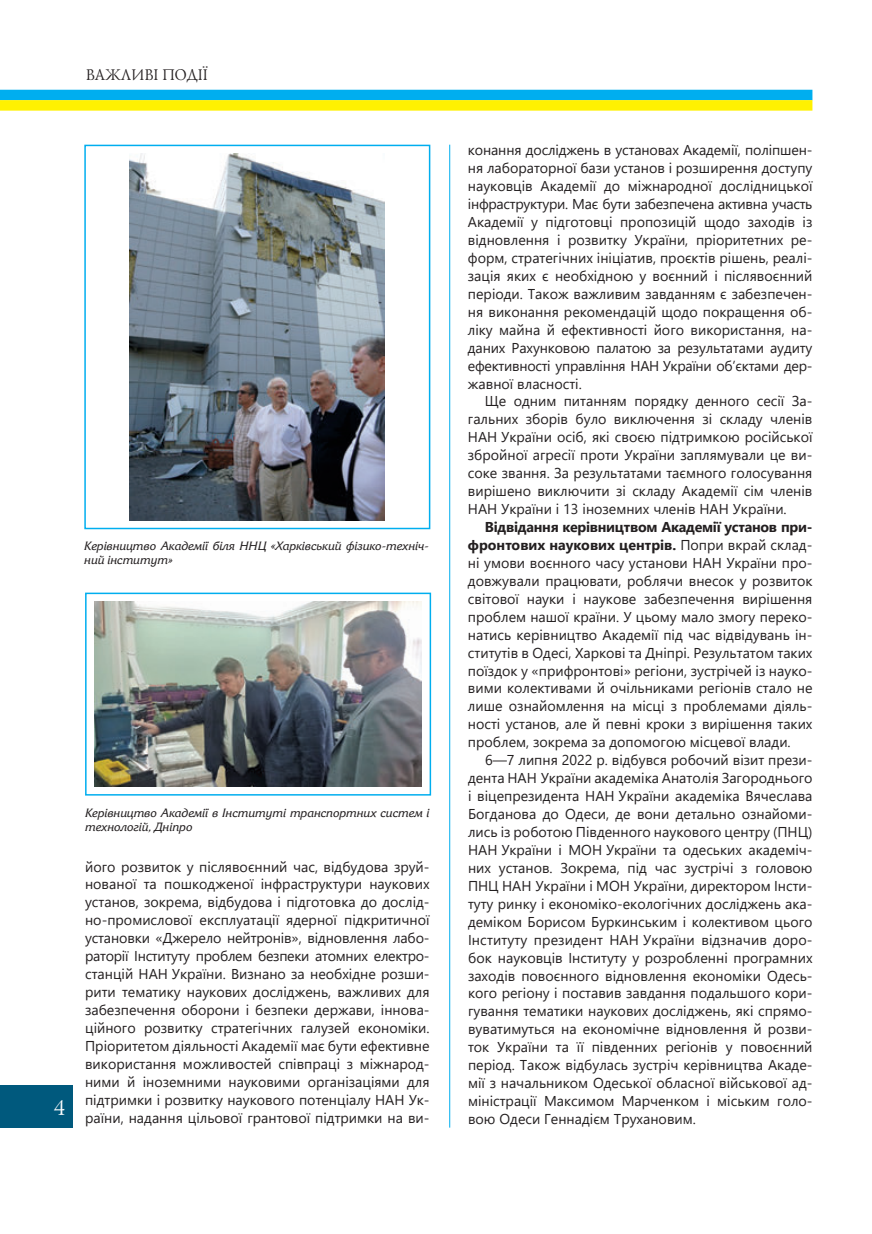
<style>
.page{position:relative;width:872px;height:1234px;background:#fff}
.page>*{position:absolute;margin:0;border:0;box-sizing:border-box;transform-origin:0 0}
.t1{font:21px "Lazurski C";color:#fff}
.t2{font:15.75px "Lazurski C";color:#231f20}
.t3{font:14.25px/18px "Segoe UI";color:#231f20;text-align:justify}
.t4{font:italic 12px/13.5px "Friz Quadrata C";color:#231f20}
.s1{font-weight:700}
</style>
<div class="page">
<div style="left:0;top:1084px;width:73px;height:43px;background:#00597d"></div>
<div style="left:0;top:90px;width:812px;height:10px;background:#00aeef"></div>
<div style="left:0;top:100px;width:812px;height:11px;background:#fff101"></div>
<hr style="left:449px;top:145px;width:1px;height:982px;background:#00aeef">
<img style="left:130px;top:154px;width:255px;height:366px">
<div style="left:84px;top:145px;width:346px;height:384px;border:2px solid #00aeef"></div>
<img style="left:94px;top:601px;width:328px;height:185px">
<div style="left:85px;top:592px;width:346px;height:203px;border:2px solid #00aeef"></div>
<p class="t2" style="left:85px;top:68px;width:124px">ВАЖЛИВІ ПОДІЇ</p>
<p class="t4" style="left:84px;top:540px;width:346px">Керівництво Академії біля ННЦ «Харківський фізико-техніч&shy;ний інститут»</p>
<h1 class="t1" style="left:53px;top:1097px;width:13px">4</h1>
<p class="t4" style="left:85px;top:807px;width:346px">Керівництво Академії в Інституті транспортних систем і технологій, Дніпро</p>
<p class="t3" style="left:85px;top:856px;width:346px">його розвиток у післявоєнний час, відбудова зруй&shy;нованої та пошкодженої інфраструктури наукових установ, зокрема, відбудова і підготовка до дослід&shy;но-промислової експлуатації ядерної підкритичної установки «Джерело нейтронів», відновлення лабо&shy;раторії Інституту проблем безпеки атомних електро&shy;станцій НАН України. Визнано за необхідне розши&shy;рити тематику наукових досліджень, важливих для забезпечення оборони і безпеки держави, іннова&shy;ційного розвитку стратегічних галузей економіки.<br>Пріоритетом діяльності Академії має бути ефективне використання можливостей співпраці з міжнарод&shy;ними й іноземними науковими організаціями для підтримки і розвитку наукового потенціалу НАН Ук&shy;раїни, надання цільової грантової підтримки на ви-</p>
<p class="t3" style="left:468px;top:140px;width:346px">конання досліджень в установах Академії, поліпшен&shy;ня лабораторної бази установ і розширення доступу науковців Академії до міжнародної дослідницької інфраструктури. Має бути забезпечена активна участь Академії у підготовці пропозицій щодо заходів із відновлення і розвитку України, пріоритетних ре&shy;форм, стратегічних ініціатив, проєктів рішень, реалі&shy;зація яких є необхідною у воєнний і післявоєнний періоди. Також важливим завданням є забезпечен&shy;ня виконання рекомендацій щодо покращення об&shy;ліку майна й ефективності його використання, на&shy;даних Рахунковою палатою за результатами аудиту ефективності управління НАН України об’єктами дер&shy;жавної власності.</p>
<p class="t3" style="left:468px;top:391px;width:346px;text-indent:17px">Ще одним питанням порядку денного сесії За&shy;гальних зборів було виключення зі складу членів НАН України осіб, які своєю підтримкою російської збройної агресії проти України заплямували це ви&shy;соке звання. За результатами таємного голосування вирішено виключити зі складу Академії сім членів НАН України і 13 іноземних членів НАН України.</p>
<p class="t3" style="left:468px;top:517px;width:346px;text-indent:17px"><span class="s1">Відвідання керівництвом Академії установ при&shy;фронтових наукових центрів.</span> Попри вкрай склад&shy;ні умови воєнного часу установи НАН України про&shy;довжували працювати, роблячи внесок у розвиток світової науки і наукове забезпечення вирішення проблем нашої країни. У цьому мало змогу переко&shy;натись керівництво Академії під час відвідувань ін&shy;ститутів в Одесі, Харкові та Дніпрі. Результатом таких поїздок у «прифронтові» регіони, зустрічей із науко&shy;вими колективами й очільниками регіонів стало не лише ознайомлення на місці з проблемами діяль&shy;ності установ, але й певні кроки з вирішення таких проблем, зокрема за допомогою місцевої влади.</p>
<p class="t3" style="left:468px;top:750px;width:346px;text-indent:17px">6—7 липня 2022 р. відбувся робочий візит прези&shy;дента НАН України академіка Анатолія Загороднього і віцепрезидента НАН України академіка Вячеслава Богданова до Одеси, де вони детально ознайоми&shy;лись із роботою Південного наукового центру (ПНЦ)<br>НАН України і МОН України та одеських академіч&shy;них установ. Зокрема, під час зустрічі з головою ПНЦ НАН України і МОН України, директором Інсти&shy;туту ринку і економіко-екологічних досліджень ака&shy;деміком Борисом Буркинським і колективом цього Інституту президент НАН України відзначив доро&shy;бок науковців Інституту у розробленні програмних заходів повоєнного відновлення економіки Одесь&shy;кого регіону і поставив завдання подальшого кори&shy;гування тематики наукових досліджень, які спрямо&shy;вуватимуться на економічне відновлення й розви&shy;ток України та її південних регіонів у повоєнний період. Також відбулась зустріч керівництва Акаде&shy;мії з начальником Одеської обласної військової ад&shy;міністрації Максимом Марченком і міським голо&shy;вою Одеси Геннадієм Трухановим.</p>
</div>
